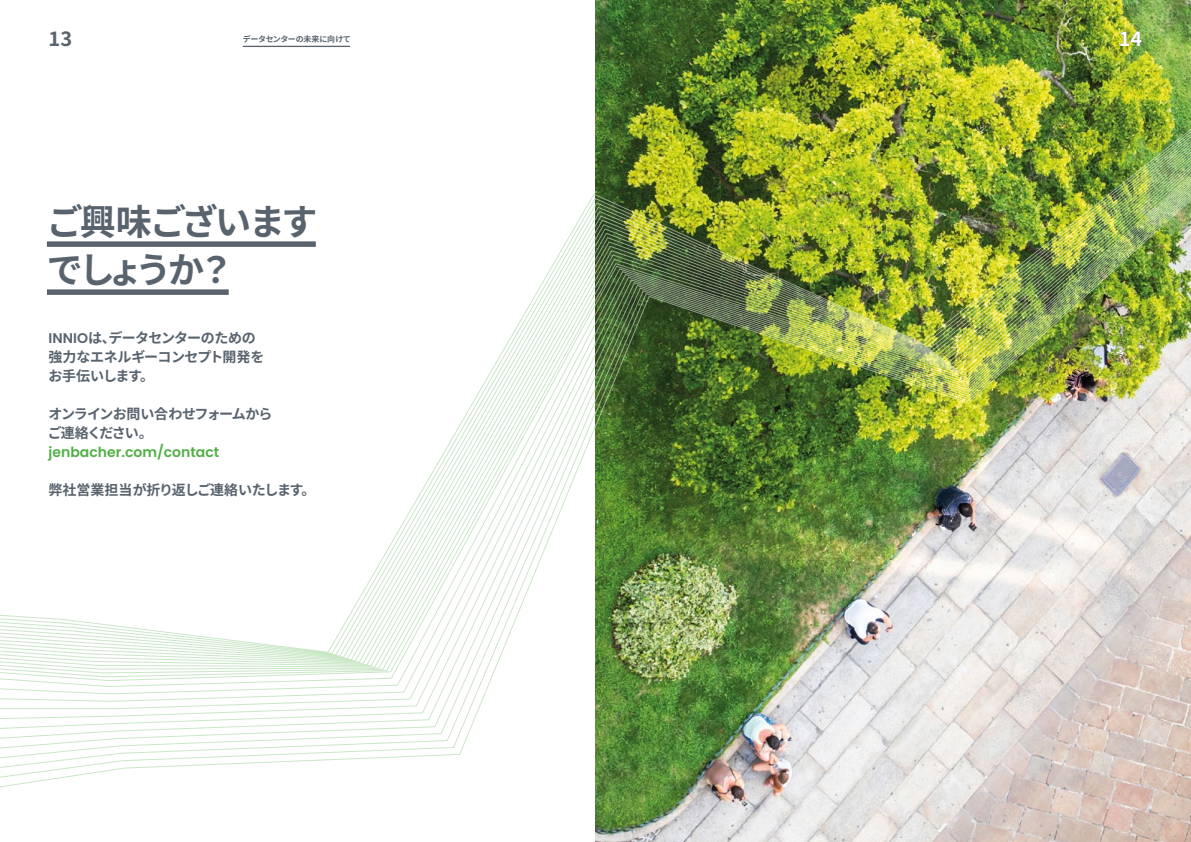
<style>
.page{position:relative;width:1191px;height:842px;background:#fff}
.page>*{position:absolute;margin:0;border:0;box-sizing:border-box;transform-origin:0 0}
.t1{font:700 36px/48px "Noto Sans CJ Kjp";letter-spacing:-.1em;color:#58636e}
.t2{font:700 20px "Noto Sans CJ Kjp";color:#58636e}
.t3{font:700 20px "Noto Sans CJ Kjp";color:#fff}
.t4{font:700 14px/19px "Noto Sans CJ Kjp";letter-spacing:-.045em;color:#58636e}
.t5{font:700 14px/19px "Noto Sans CJ Kjp";letter-spacing:-.08em;color:#58636e}
.t6{font:600 14px "Poppins";color:#51b046}
.t7{font:700 14px "Noto Sans CJ Kjp";letter-spacing:-.02em;color:#58636e}
.t8{font:700 8px "Noto Sans CJ Kjp";letter-spacing:-.045em;color:#58636e}
.s1{font-family:"Poppins";font-weight:600}
</style>
<div class="page">
<svg style="left:0;top:45px;width:595px;height:743px"></svg>
<img style="left:595px;top:0;width:596px;height:842px">
<img style="left:595px;top:7px;width:596px;height:783px">
<div style="left:47px;top:241px;width:269px;height:6px;background:#58636e"></div>
<div style="left:47px;top:289px;width:182px;height:6px;background:#58636e"></div>
<hr style="left:243px;top:46px;width:107px;height:1px;background:#58636e">
<h2 class="t2" style="left:49px;top:27px;width:25px">13</h2>
<p class="t8" style="left:243px;top:35px;width:109px">データセンターの未来に向けて</p>
<h1 class="t1" style="left:47px;top:199px;width:272px">ご興味ございますでしょうか？</h1>
<p class="t4" style="left:48px;top:328px;width:217px"><span class="s1">INNIO</span>は、データセンターのための強力なエネルギーコンセプト開発をお手伝いします。</p>
<p class="t5" style="left:48px;top:404px;width:226px">オンラインお問い合わせフォームからご連絡ください。</p>
<p class="t6" style="left:49px;top:444px;width:172px">jenbacher.com/contact</p>
<p class="t7" style="left:49px;top:482px;width:268px">弊社営業担当が折り返しご連絡いたします。</p>
<h2 class="t3" style="left:1118px;top:27px;width:25px">14</h2>
</div>
